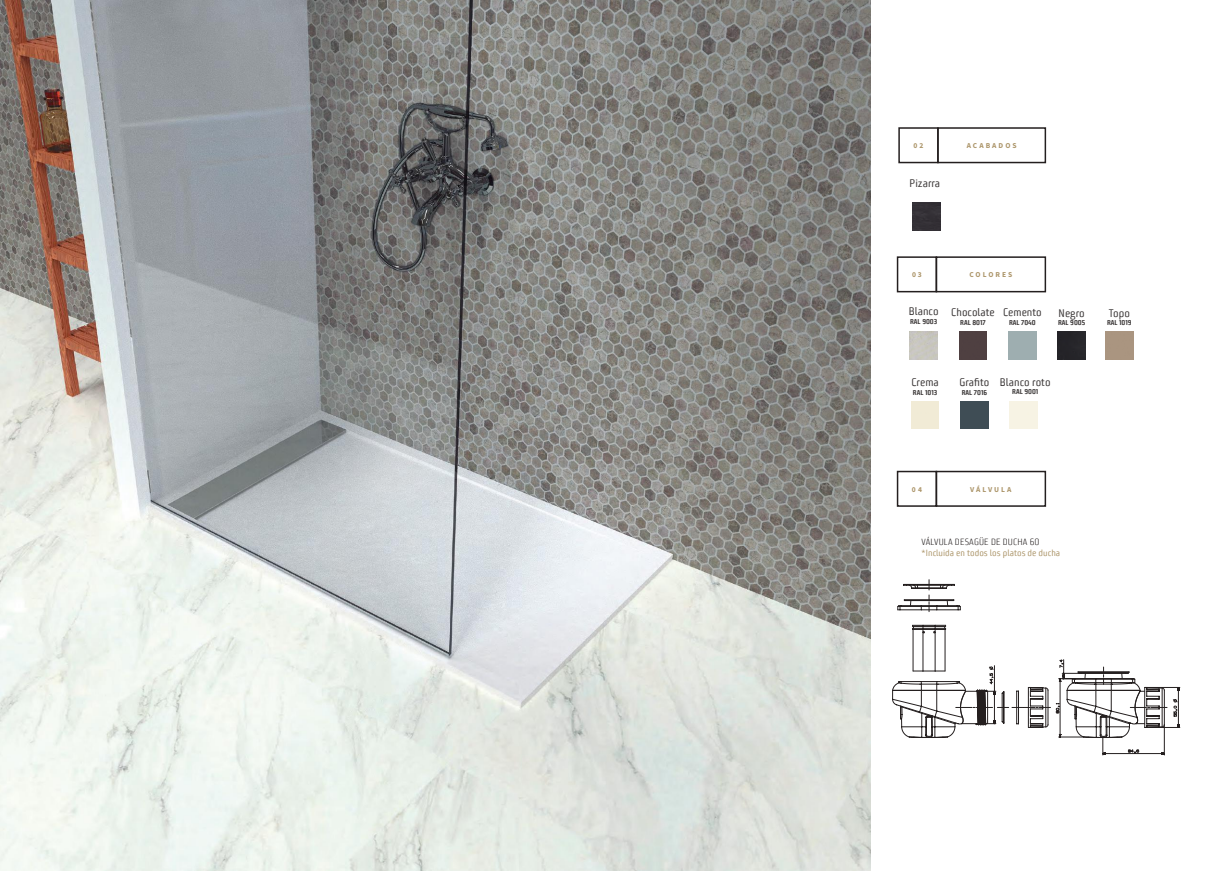
<style>
.page{position:relative;width:1219px;height:871px;background:#fff}
.page>*{position:absolute;margin:0;border:0;box-sizing:border-box;transform-origin:0 0}
.t1{font:11px "Bunuelo Clean Pro";color:#393535}
.t2{font:9px "Bunuelo Clean Pro";color:#ac9569}
.t3{font:300 9px "Bunuelo Clean Pro";letter-spacing:.02em;color:#241f1f}
.t4{font:700 7.5px "Source Sans Pro";letter-spacing:.26em;color:#ac9569}
.t5{font:700 7px "Bunuelo Clean Pro";color:#393535}
</style>
<div class="page">
<img style="left:0;top:0;width:870px;height:870px">
<div style="left:936px;top:256px;width:110px;height:36px;border:2px solid #241f1f"></div>
<div style="left:897px;top:256px;width:40px;height:36px;border:2px solid #241f1f"></div>
<div style="left:937px;top:127px;width:109px;height:36px;border:2px solid #241f1f"></div>
<div style="left:898px;top:127px;width:41px;height:36px;border:2px solid #241f1f"></div>
<img style="left:913px;top:202px;width:27px;height:28px">
<div style="left:936px;top:470px;width:110px;height:36px;border:2px solid #241f1f"></div>
<div style="left:897px;top:470px;width:40px;height:36px;border:2px solid #241f1f"></div>
<svg style="left:892px;top:583px;width:273px;height:173px"></svg>
<svg style="left:928px;top:579px;width:252px;height:176px"></svg>
<img style="left:959px;top:331px;width:28px;height:28px">
<img style="left:961px;top:401px;width:27px;height:27px">
<img style="left:1058px;top:331px;width:27px;height:28px">
<p class="t4" style="left:914px;top:140px;width:11px">0 2</p>
<p class="t4" style="left:967px;top:140px;width:51px">ACABADOS</p>
<p class="t1" style="left:909px;top:177px;width:32px">Pizarra</p>
<p class="t4" style="left:912px;top:269px;width:11px">0 3</p>
<p class="t4" style="left:969px;top:269px;width:44px">COLORES</p>
<p class="t1" style="left:909px;top:304px;width:31px">Blanco</p>
<p class="t5" style="left:910px;top:317px;width:29px">RAL 9003</p>
<p class="t1" style="left:951px;top:306px;width:45px">Chocolate</p>
<p class="t5" style="left:960px;top:318px;width:27px">RAL 8017</p>
<p class="t1" style="left:1003px;top:306px;width:40px">Cemento</p>
<p class="t5" style="left:1009px;top:318px;width:28px">RAL 7040</p>
<p class="t1" style="left:1059px;top:306px;width:28px">Negro</p>
<p class="t5" style="left:1058px;top:318px;width:29px">RAL 9005</p>
<p class="t1" style="left:911px;top:375px;width:29px">Crema</p>
<p class="t5" style="left:913px;top:388px;width:26px">RAL 1013</p>
<p class="t1" style="left:960px;top:375px;width:31px">Grafito</p>
<p class="t5" style="left:962px;top:388px;width:27px">RAL 7016</p>
<p class="t1" style="left:1000px;top:375px;width:52px">Blanco roto</p>
<p class="t5" style="left:1012px;top:387px;width:28px">RAL 9001</p>
<p class="t1" style="left:1109px;top:306px;width:23px">Topo</p>
<p class="t5" style="left:1107px;top:318px;width:26px">RAL 1019</p>
<p class="t4" style="left:912px;top:484px;width:11px">0 4</p>
<p class="t4" style="left:970px;top:484px;width:43px">VÁLVULA</p>
<p class="t3" style="left:921px;top:536px;width:120px">VÁLVULA DESAGÜE DE DUCHA 60</p>
<p class="t2" style="left:921px;top:547px;width:141px">*Incluida en todos los platos de ducha</p>
</div>
